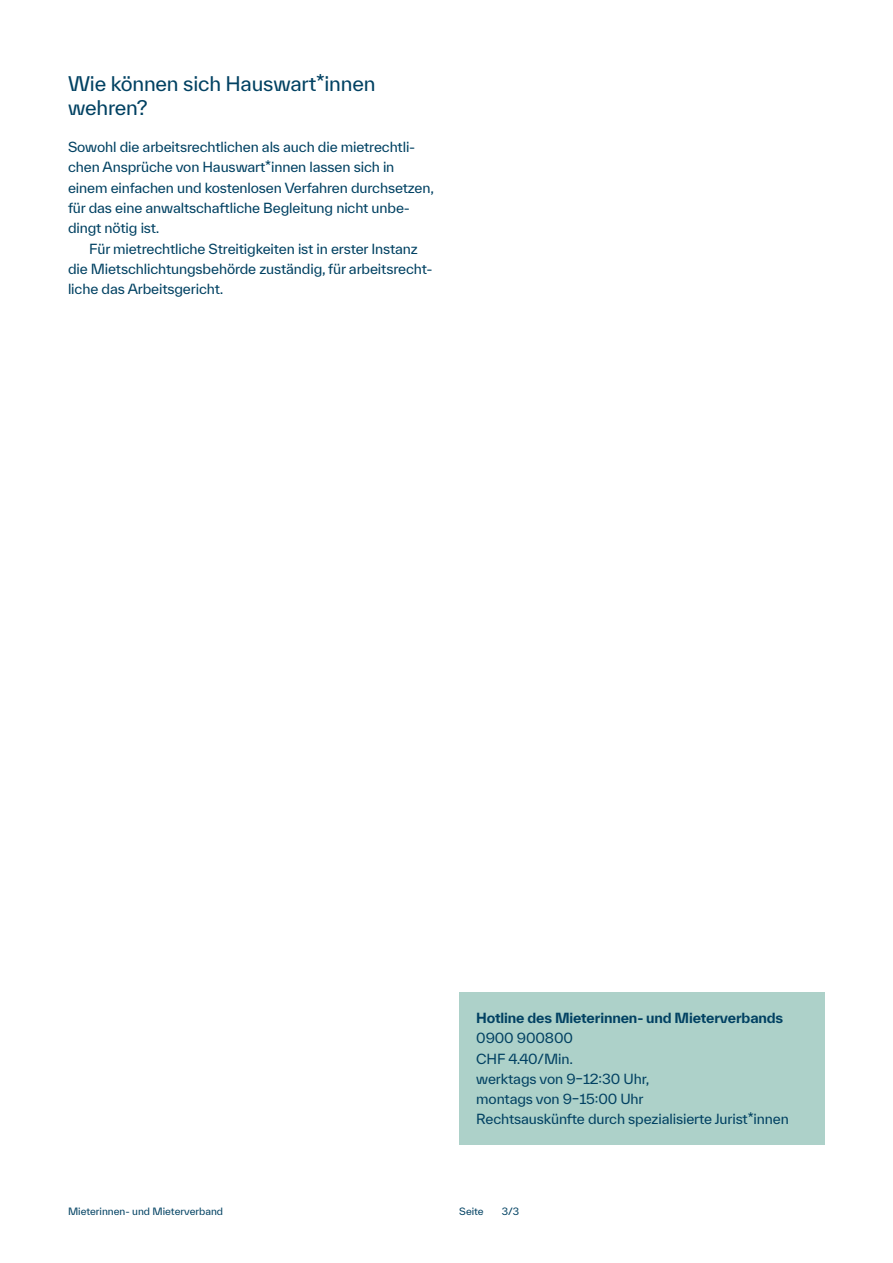
<style>
.page{position:relative;width:893px;height:1263px;background:#fff}
.page>*{position:absolute;margin:0;border:0;box-sizing:border-box;transform-origin:0 0}
.Titel_3_13{font:19.5px/23.4px "TWK Everett";letter-spacing:-.01em;color:#014162}
.Lauftext_9{font:13.5px/20.2px "TWK Everett";letter-spacing:-.01em;color:#014162}
.Lauftext_9_Einzug{font:13.5px/20.2px "TWK Everett";letter-spacing:-.01em;color:#014162}
.Titel_4_9{font:700 13.5px "TWK Everett";letter-spacing:-.01em;color:#014162}
.t1{font:9.75px "TWK Everett";color:#014162}
</style>
<div class="page">
<div style="left:459px;top:992px;width:366px;height:152px;background:#add1c9"></div>
<p class="Titel_3_13" style="left:68px;top:72px;width:309px">Wie können sich Hauswart*innen wehren?</p>
<p class="Lauftext_9" style="left:68px;top:137px;width:368px">Sowohl die arbeitsrechtlichen als auch die mietrechtli&shy;chen Ansprüche von Hauswart*innen lassen sich in einem einfachen und kostenlosen Verfahren durchsetzen, für das eine anwaltschaftliche Begleitung nicht unbe&shy;dingt nötig ist.</p>
<p class="Lauftext_9_Einzug" style="left:68px;top:238px;width:366px;text-indent:21px">Für mietrechtliche Streitigkeiten ist in erster Instanz die Mietschlichtungsbehörde zuständig, für arbeitsrecht&shy;liche das Arbeitsgericht.</p>
<p class="Titel_4_9" style="left:476px;top:1008px;width:309px">Hotline des Mieterinnen- und Mieterverbands</p>
<p class="Lauftext_9" style="left:476px;top:1028px;width:98px">0900 900800</p>
<p class="Lauftext_9" style="left:476px;top:1048px;width:98px">CHF 4.40/Min.</p>
<p class="Lauftext_9" style="left:476px;top:1068px;width:175px">werktags von 9–12:30 Uhr,</p>
<p class="Lauftext_9" style="left:476px;top:1089px;width:169px">montags von 9–15:00 Uhr</p>
<p class="Lauftext_9" style="left:476px;top:1109px;width:314px">Rechtsauskünfte durch spezialisierte Jurist*innen</p>
<p class="t1" style="left:68px;top:1205px;width:157px">Mieterinnen- und Mieterverband</p>
<p class="t1" style="left:459px;top:1205px;width:26px">Seite</p>
<p class="t1" style="left:502px;top:1205px;width:19px">3/3</p>
</div>
